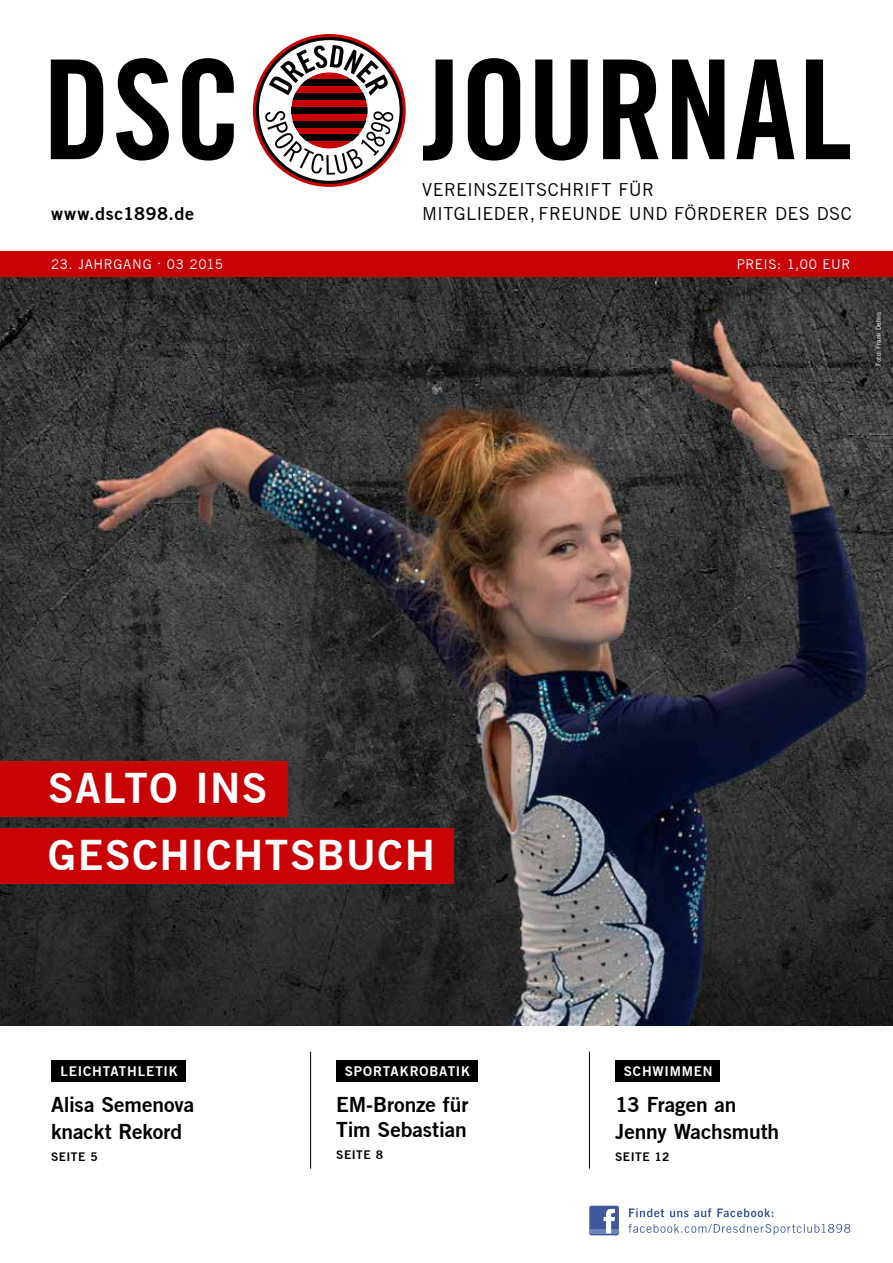
<style>
.page{position:relative;width:893px;height:1263px;background:#fff}
.page>*{position:absolute;margin:0;border:0;box-sizing:border-box;transform-origin:0 0}
.t1{font:138px "Trade Gothic LT Bold Cond Twenty";color:#000}
.t2{font:700 42px/67.5px "Trade Gothic No.2";letter-spacing:.03em;color:#fff}
.t3{font:700 21px/27px "Trade Gothic No.2";letter-spacing:-.005em;color:#000}
.t4{font:18px/24px "Trade Gothic";letter-spacing:.015em;color:#000}
.t5{font:700 18px "Trade Gothic No.2";letter-spacing:.04em;color:#000}
.t6{font:700 13.5px "Trade Gothic No.2";letter-spacing:.06em;color:#fff}
.t7{font:13.5px "Trade Gothic";letter-spacing:.05em;color:#fff}
.t8{font:700 12px "Trade Gothic No.2";letter-spacing:.04em;color:#000}
.t9{font:6.75px "Trade Gothic";color:#fff}
</style>
<div class="page">
<img style="left:0;top:276px;width:893px;height:750px">
<div style="left:0;top:251px;width:893px;height:25px;background:#c80205"></div>
<svg style="left:253px;top:34px;width:153px;height:153px"></svg>
<svg style="left:256px;top:37px;width:147px;height:147px"></svg>
<div style="left:259px;top:40px;width:141px;height:141px;background:#fff;border-radius:50%"></div>
<svg style="left:269px;top:45px;width:119px;height:51px"></svg>
<svg style="left:265px;top:111px;width:128px;height:64px"></svg>
<div style="left:291px;top:72px;width:76px;height:77px;background:#c80205;border-radius:50%"></div>
<svg style="left:291px;top:79px;width:76px;height:7px"></svg>
<svg style="left:291px;top:135px;width:76px;height:6px"></svg>
<div style="left:291px;top:121px;width:76px;height:7px;background:#000"></div>
<div style="left:291px;top:107px;width:76px;height:7px;background:#000"></div>
<div style="left:291px;top:93px;width:76px;height:7px;background:#000"></div>
<div style="left:336px;top:1060px;width:142px;height:21px;background:#000"></div>
<div style="left:51px;top:1060px;width:135px;height:21px;background:#000"></div>
<div style="left:615px;top:1060px;width:105px;height:21px;background:#000"></div>
<hr style="left:310px;top:1052px;width:1px;height:116px;background:#000">
<hr style="left:589px;top:1052px;width:1px;height:116px;background:#000">
<div style="left:0;top:761px;width:288px;height:56px;background:#c80205"></div>
<div style="left:0;top:828px;width:454px;height:55px;background:#c80205"></div>
<div style="left:589px;top:1206px;width:30px;height:29px;background:#3f579c;border-radius:2px"></div>
<hr style="left:590px;top:1229px;width:28px;height:4px;background:#6f84b9">
<svg style="left:603px;top:1209px;width:12px;height:24px"></svg>
<svg style="left:628px;top:1224px;width:222px;height:11px"></svg>
<svg style="left:629px;top:1208px;width:144px;height:9px"></svg>
<h1 class="t1" style="left:43px;top:26px;width:202px">DSC</h1>
<h1 class="t1" style="left:423px;top:26px;width:431px">JOURNAL</h1>
<p class="t4" style="left:422px;top:177px;width:407px">VEREINSZEITSCHRIFT FÜR<br>MITGLIEDER, FREUNDE UND FÖRDERER DES DSC</p>
<p class="t5" style="left:51px;top:202px;width:145px">www.dsc1898.de</p>
<p class="t7" style="left:51px;top:256px;width:53px">23. JAHRG</p>
<p class="t7" style="left:123px;top:256px;width:101px">ANG · 03 2015</p>
<p class="t7" style="left:737px;top:256px;width:18px">PREIS</p>
<p class="t7" style="left:777px;top:256px;width:55px">: 1,00 EUR</p>
<p class="t9" style="left:874px;top:366px;width:55px;rotate:-90deg">FOTO: FRANK DEHLIS</p>
<h2 class="t2" style="left:48px;top:753px;width:244px">Salto ins<br>Geschichtsb</h2>
<h2 class="t2" style="left:346px;top:821px;width:91px">uch</h2>
<p class="t6" style="left:61px;top:1062px;width:119px">leichtathletik</p>
<p class="t3" style="left:51px;top:1090px;width:145px">Alisa Semenova knackt Rekord</p>
<p class="t8" style="left:51px;top:1149px;width:48px">Seite 5</p>
<p class="t6" style="left:345px;top:1062px;width:127px">Sportakrobatik</p>
<p class="t3" style="left:336px;top:1091px;width:134px;line-height:25.2px">EM-Bronze für<br>Tim Sebastian</p>
<p class="t8" style="left:336px;top:1147px;width:48px">Seite 8</p>
<p class="t6" style="left:624px;top:1062px;width:58px">Schwimme</p>
<p class="t6" style="left:703px;top:1062px;width:11px">n</p>
<p class="t3" style="left:615px;top:1090px;width:166px">13 Fragen an<br>Jenny Wachsmuth</p>
<p class="t8" style="left:615px;top:1149px;width:56px">Seite 12</p>
</div>
